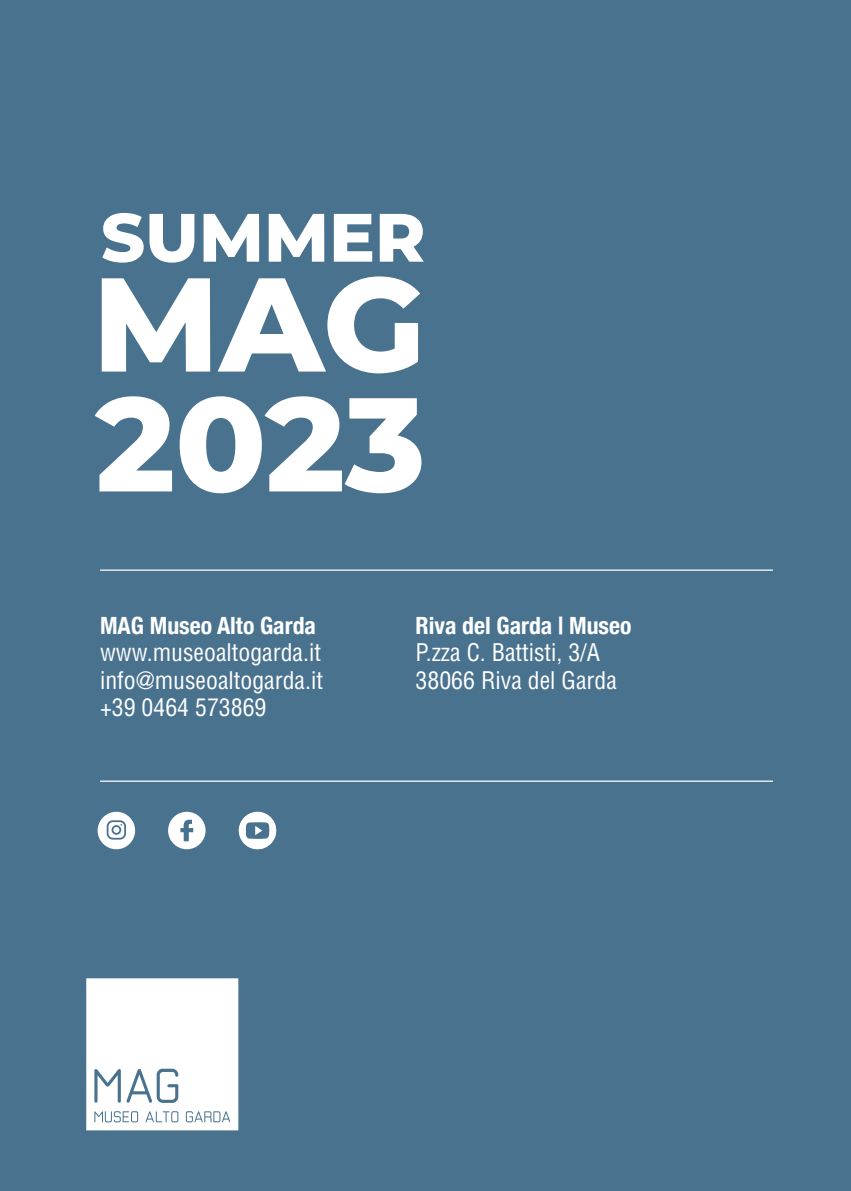
<style>
.page{position:relative;width:851px;height:1191px;background:#fff}
.page>*{position:absolute;margin:0;border:0;box-sizing:border-box;transform-origin:0 0}
.t1{font:800 133.25px/119.8px "Montserrat";color:#fff}
.t2{font:800 68.25px "Montserrat";color:#fff}
.t3{font:condensed 23.75px/27.5px "Helvetica LT Std";color:#fff;text-align:justify}
.t4{font:700 condensed 23.75px "Helvetica Neue";color:#fff}
</style>
<div class="page">
<div style="left:0;top:0;width:850px;height:1191px;background:#49728f"></div>
<hr style="left:100px;top:780px;width:672px;height:2px;background:#fff">
<hr style="left:100px;top:569px;width:672px;height:2px;background:#fff">
<svg style="left:98px;top:811px;width:37px;height:38px"></svg>
<svg style="left:168px;top:811px;width:37px;height:38px"></svg>
<svg style="left:239px;top:811px;width:38px;height:39px"></svg>
<svg style="left:86px;top:978px;width:152px;height:152px;background:#f4f6f8"></svg>
<h2 class="t2" style="left:101px;top:187px;width:326px">SUMMER</h2>
<h1 class="t1" style="left:92px;top:257px;width:334px">MAG<br>2023</h1>
<p class="t4" style="left:100px;top:605px;width:217px">MAG Museo Alto Garda</p>
<p class="t3" style="left:100px;top:639px;width:224px">www.museoaltogarda.it info@museoaltogarda.it +39 0464 573869</p>
<p class="t4" style="left:415px;top:605px;width:217px">Riva del Garda | Museo</p>
<p class="t3" style="left:415px;top:639px;width:203px">P.zza C. Battisti, 3/A<br>38066 Riva del Garda</p>
</div>
